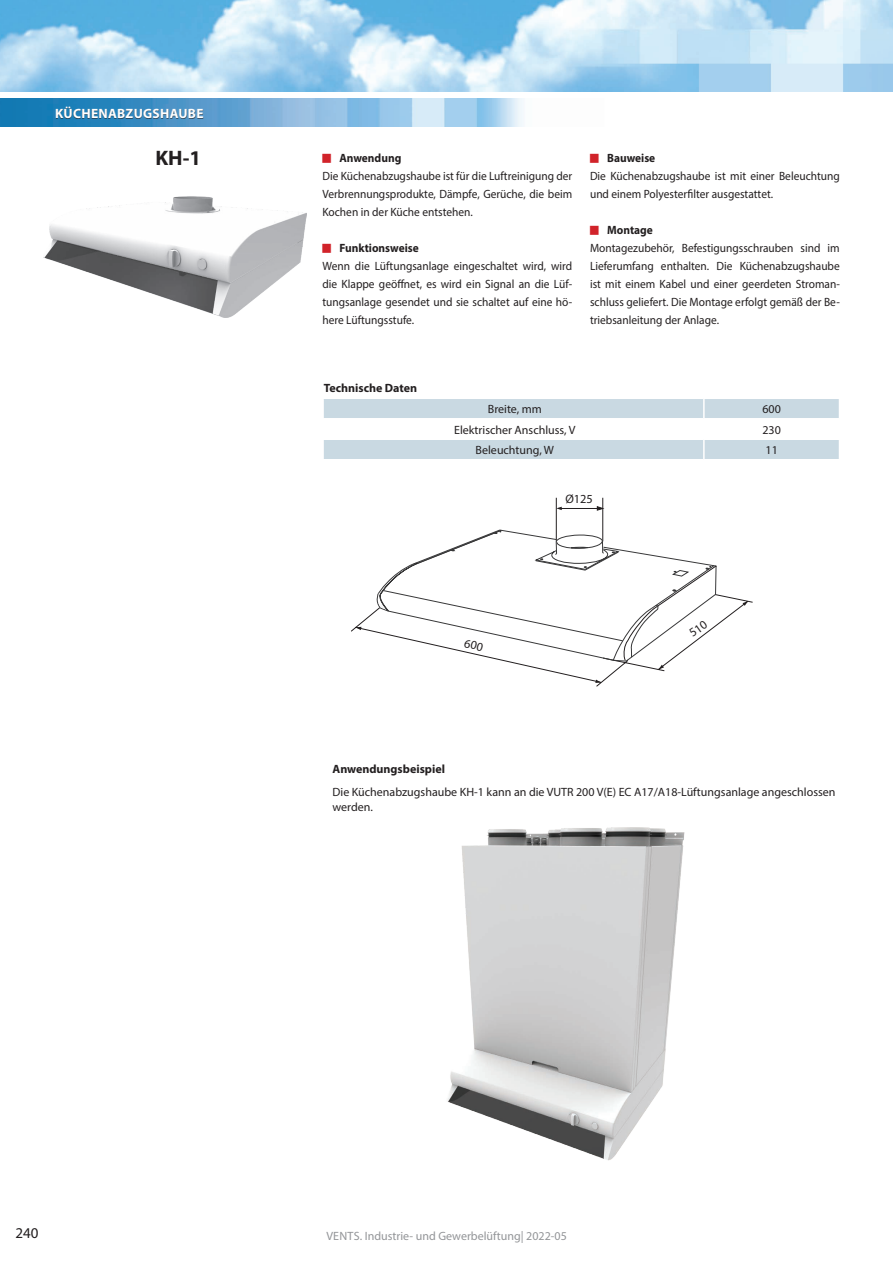
<style>
.page{position:relative;width:893px;height:1263px;background:#fff}
.page>*{position:absolute;margin:0;border:0;box-sizing:border-box;transform-origin:0 0}
.t1{font:700 21px "Myriad Pro";color:#231f20}
.t2{font:15px "Myriad Pro";color:#231f20}
.t3{font:700 13.5px "Myriad Pro";letter-spacing:.02em;color:#fff}
.t4{font:12.3px "Myriad Pro";color:#231f20}
.t5{font:12px/18px "Myriad Pro";color:#231f20;text-align:justify;scale:.95 1}
.t6{font:12px/14.4px "Myriad Pro";color:#231f20}
.t7{font:12px "Myriad Pro";color:#939598}
.t8{font:700 12px "Myriad Pro";color:#231f20;scale:.95 1}
.t9{font:700 12px "Myriad Pro";color:#231f20}
</style>
<div class="page">
<img style="left:0;top:0;width:893px;height:91px">
<img style="left:0;top:99px;width:524px;height:27px">
<div style="left:57px;top:107px;width:147px;height:12px;background:#231f20;opacity:.7"></div>
<svg style="left:323px;top:399px;width:516px;height:60px"></svg>
<img style="left:44px;top:196px;width:263px;height:122px">
<img style="left:447px;top:827px;width:238px;height:334px">
<svg style="left:351px;top:497px;width:402px;height:189px"></svg>
<p class="t3" style="left:55px;top:104px;width:150px">KÜCHENABZUGSHAUBE</p>
<h1 class="t1" style="left:155px;top:144px;width:47px">KH-1</h1>
<p class="t8" style="left:340px;top:150px;width:67px">Anwendung</p>
<p class="t5" style="left:322px;top:167px;width:264px">Die Küchenabzugshaube ist für die Luftreinigung der Verbrennungsprodukte, Dämpfe, Gerüche, die beim Kochen in der Küche entstehen.</p>
<p class="t8" style="left:340px;top:240px;width:85px">Funktionsweise</p>
<p class="t5" style="left:322px;top:257px;width:264px">Wenn die Lüftungsanlage eingeschaltet wird, wird die Klappe geöffnet, es wird ein Signal an die Lüf&shy;tungsanlage gesendet und sie schaltet auf eine hö&shy;here Lüftungsstufe.</p>
<p class="t8" style="left:607px;top:150px;width:52px">Bauweise</p>
<p class="t5" style="left:590px;top:167px;width:264px">Die Küchenabzugshaube ist mit einer Beleuchtung und einem Polyesterfilter ausgestattet.</p>
<p class="t8" style="left:607px;top:222px;width:50px">Montage</p>
<p class="t5" style="left:590px;top:239px;width:264px">Montagezubehör, Befestigungsschrauben sind im Lieferumfang enthalten. Die Küchenabzugshaube ist mit einem Kabel und einer geerdeten Stroman&shy;schluss geliefert. Die Montage erfolgt gemäß der Be&shy;triebsanleitung der Anlage.</p>
<p class="t9" style="left:324px;top:380px;width:95px">Technische Daten</p>
<p class="t6" style="left:488px;top:402px;width:55px">Breite, mm</p>
<p class="t6" style="left:762px;top:402px;width:20px">600</p>
<p class="t6" style="left:454px;top:422px;width:123px">Elektrischer Anschluss, V</p>
<p class="t6" style="left:762px;top:422px;width:20px">230</p>
<p class="t6" style="left:476px;top:443px;width:80px">Beleuchtung, W</p>
<p class="t6" style="left:765px;top:443px;width:14px">11</p>
<p class="t4" style="left:565px;top:491px;width:29px">Ø125</p>
<p class="t9" style="left:333px;top:761px;width:114px">Anwendungsbeispiel</p>
<p class="t6" style="left:333px;top:785px;width:504px">Die Küchenabzugshaube KH-1 kann an die VUTR 200 V(E) EC A17/A18-Lüftungsanlage angeschlossen werden.</p>
<p class="t2" style="left:15px;top:1224px;width:25px">240</p>
<p class="t7" style="left:326px;top:1229px;width:242px">VENTS. Industrie- und Gewerbelüftung| 2022-05</p>
</div>
